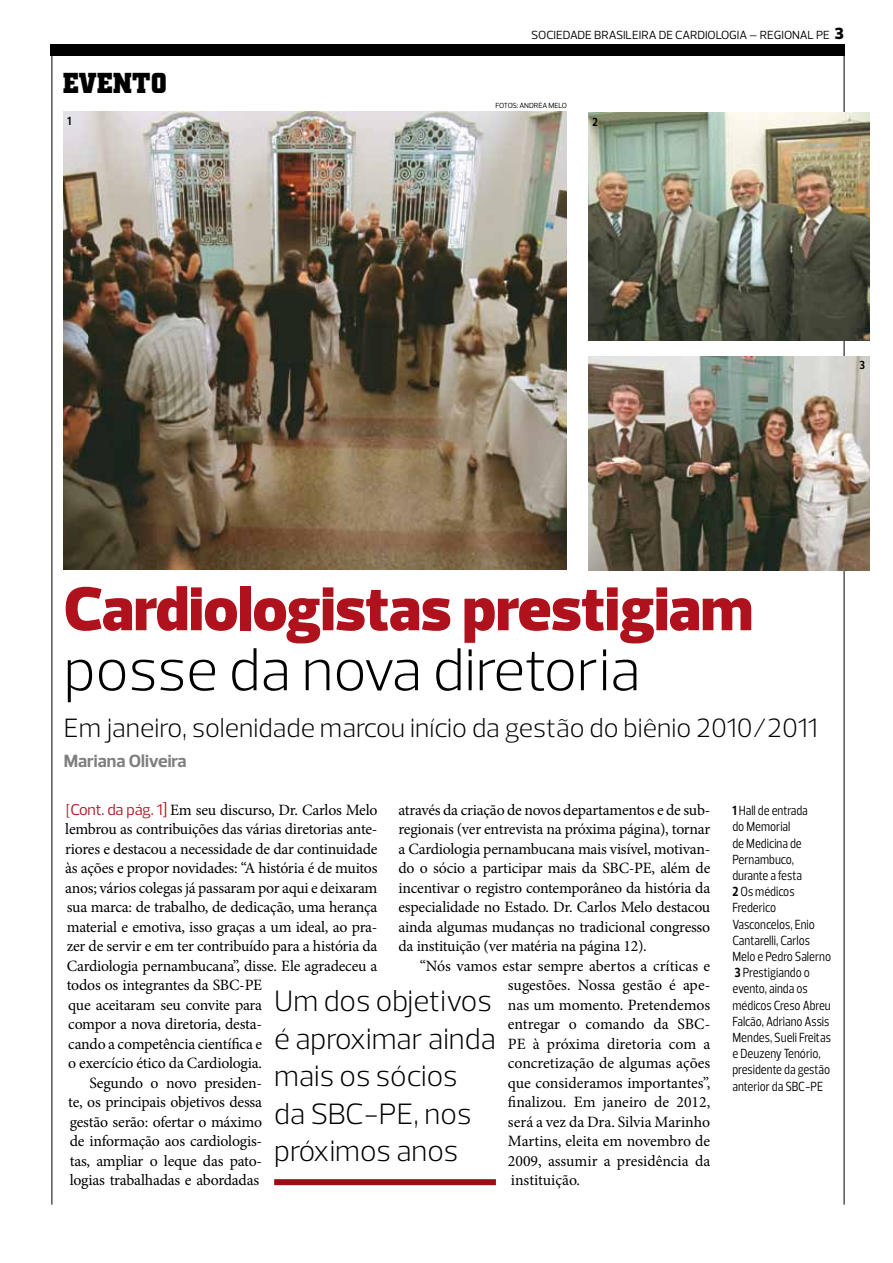
<style>
.page{position:relative;width:893px;height:1263px;background:#fff}
.page>*{position:absolute;margin:0;border:0;box-sizing:border-box;transform-origin:0 0}
.t1{font:900 63px "Prelo";color:#af111d}
.t2{font:300 60px "Prelo";color:#000}
.t3{font:300 30px/37.5px "Prelo";color:#000}
.t4{font:700 30px "City D";color:#000}
.t5{font:300 27px "Prelo";color:#000}
.t6{font:700 18px "Prelo";color:#7e7f81}
.t7{font:15.75px/19.5px "Minion Pro";letter-spacing:-.015em;color:#000;text-align:justify}
.t8{font:13.5px/16.2px "Prelo Condensed";color:#000}
.t9{font:12px "Prelo";letter-spacing:-.01em;color:#000}
.t10{font:700 12px "Prelo Condensed";color:#000}
.t11{font:7.5px "Prelo";letter-spacing:-.025em;color:#000}
.s1{font-weight:900;font-size:16.5px}
.s2{color:#af111d}
.s3{font-family:"Prelo";color:#af111d}
.s4{font-weight:700}
</style>
<div class="page">
<hr style="left:844px;top:54px;width:1px;height:1150px;background:#000">
<hr style="left:52px;top:47px;width:1px;height:1157px;background:#000">
<div style="left:50px;top:44px;width:794px;height:12px;background:#000"></div>
<img style="left:64px;top:112px;width:503px;height:458px">
<img style="left:588px;top:113px;width:282px;height:228px">
<img style="left:588px;top:357px;width:282px;height:213px">
<div style="left:274px;top:1179px;width:222px;height:6px;background:#9d0d16"></div>
<h3 class="t4" style="left:63px;top:66px;width:106px">EVENTO</h3>
<p class="t9" style="left:531px;top:28px;width:314px">SOCIEDADE BRASILEIRA DE CARDIOLOGIA – REGIONAL PE <span class="s1">3</span></p>
<p class="t11" style="left:495px;top:101px;width:73px">FOTOS: ANDRÉA MELO</p>
<p class="t10" style="left:67px;top:114px;width:5px">1</p>
<p class="t10" style="left:593px;top:115px;width:7px">2</p>
<p class="t10" style="left:859px;top:358px;width:7px">3</p>
<h1 class="t1" style="left:64px;top:570px;width:691px">Cardiologistas prestigiam</h1>
<h2 class="t2" style="left:64px;top:633px;width:578px">posse da nova diretoria</h2>
<h3 class="t5" style="left:64px;top:712px;width:755px">Em janeiro, solenidade marcou início da gestão do biênio 2010/2011</h3>
<p class="t6" style="left:64px;top:750px;width:124px">Mariana Oliveira</p>
<p class="t7" style="left:65px;top:800px;width:314px"><span class="s2">[</span><span class="s3">Cont. da pág. 1]</span> Em seu discurso, Dr. Carlos Melo</p>
<p class="t7" style="left:65px;top:819px;width:314px">lembrou as contribuições das várias diretorias ante-</p>
<p class="t7" style="left:65px;top:839px;width:314px">riores e destacou a necessidade de dar continuidade</p>
<p class="t7" style="left:65px;top:858px;width:314px">às ações e propor novidades: “A história é de muitos</p>
<p class="t7" style="left:65px;top:878px;width:314px">anos; vários colegas já passaram por aqui e deixaram</p>
<p class="t7" style="left:67px;top:897px;width:312px">sua marca: de trabalho, de dedicação, uma herança</p>
<p class="t7" style="left:67px;top:917px;width:312px">material e emotiva, isso graças a um ideal, ao pra-</p>
<p class="t7" style="left:67px;top:936px;width:312px">zer de servir e em ter contribuído para a história da</p>
<p class="t7" style="left:67px;top:956px;width:312px">Cardiologia pernambucana”, disse. Ele agradeceu a</p>
<p class="t7" style="left:67px;top:975px;width:197px">todos os integrantes da SBC-PE</p>
<p class="t7" style="left:68px;top:995px;width:195px">que aceitaram seu convite para</p>
<p class="t7" style="left:68px;top:1014px;width:195px">compor a nova diretoria, desta-</p>
<p class="t7" style="left:68px;top:1034px;width:195px">cando a competência científica e</p>
<p class="t7" style="left:68px;top:1053px;width:195px">o exercício ético da Cardiologia.</p>
<p class="t7" style="left:90px;top:1073px;width:174px">Segundo o novo presiden-</p>
<p class="t7" style="left:68px;top:1092px;width:195px">te, os principais objetivos dessa</p>
<p class="t7" style="left:70px;top:1112px;width:194px">gestão serão: ofertar o máximo</p>
<p class="t7" style="left:70px;top:1131px;width:194px">de informação aos cardiologis-</p>
<p class="t7" style="left:70px;top:1151px;width:194px">tas, ampliar o leque das pato-</p>
<p class="t7" style="left:70px;top:1170px;width:191px">logias trabalhadas e abordadas</p>
<p class="t7" style="left:398px;top:800px;width:313px">através da criação de novos departamentos e de sub&shy;regionais (ver entrevista na próxima página), tornar a Cardiologia pernambucana mais visível, motivan&shy;do o sócio a participar mais da SBC-PE, além de incentivar o registro contemporâneo da história da especialidade no Estado. Dr. Carlos Melo destacou ainda algumas mudanças no tradicional congresso da instituição (ver matéria na página 12).</p>
<p class="t7" style="left:508px;top:956px;width:204px;text-indent:-88px">“Nós vamos estar sempre abertos a críticas e sugestões. Nossa gestão é ape&shy;nas um momento. Pretendemos entregar o comando da SBC-PE à próxima diretoria com a concretização de algumas ações que consideramos importantes”, finalizou. Em janeiro de 2012, será a vez da Dra. Silvia Marinho Martins, eleita em novembro de 2009, assumir a presidência da instituição.</p>
<p class="t8" style="left:732px;top:803px;width:100px"><span class="s4">1</span> Hall de entrada<br>do Memorial<br>de Medicina de<br>Pernambuco, durante a festa<br><span class="s4">2</span> Os médicos<br>Frederico<br>Vasconcelos, Enio<br>Cantarelli, Carlos<br>Melo e Pedro Salerno<br><span class="s4">3</span> Prestigiando o evento, ainda os médicos Creso Abreu<br>Falcão, Adriano Assis<br>Mendes, Sueli Freitas e Deuzeny Tenório, presidente da gestão anterior da SBC-PE</p>
<h3 class="t3" style="left:274px;top:983px;width:223px">Um dos objetivos é aproximar ainda mais os sócios da SBC-PE, nos próximos anos</h3>
</div>
